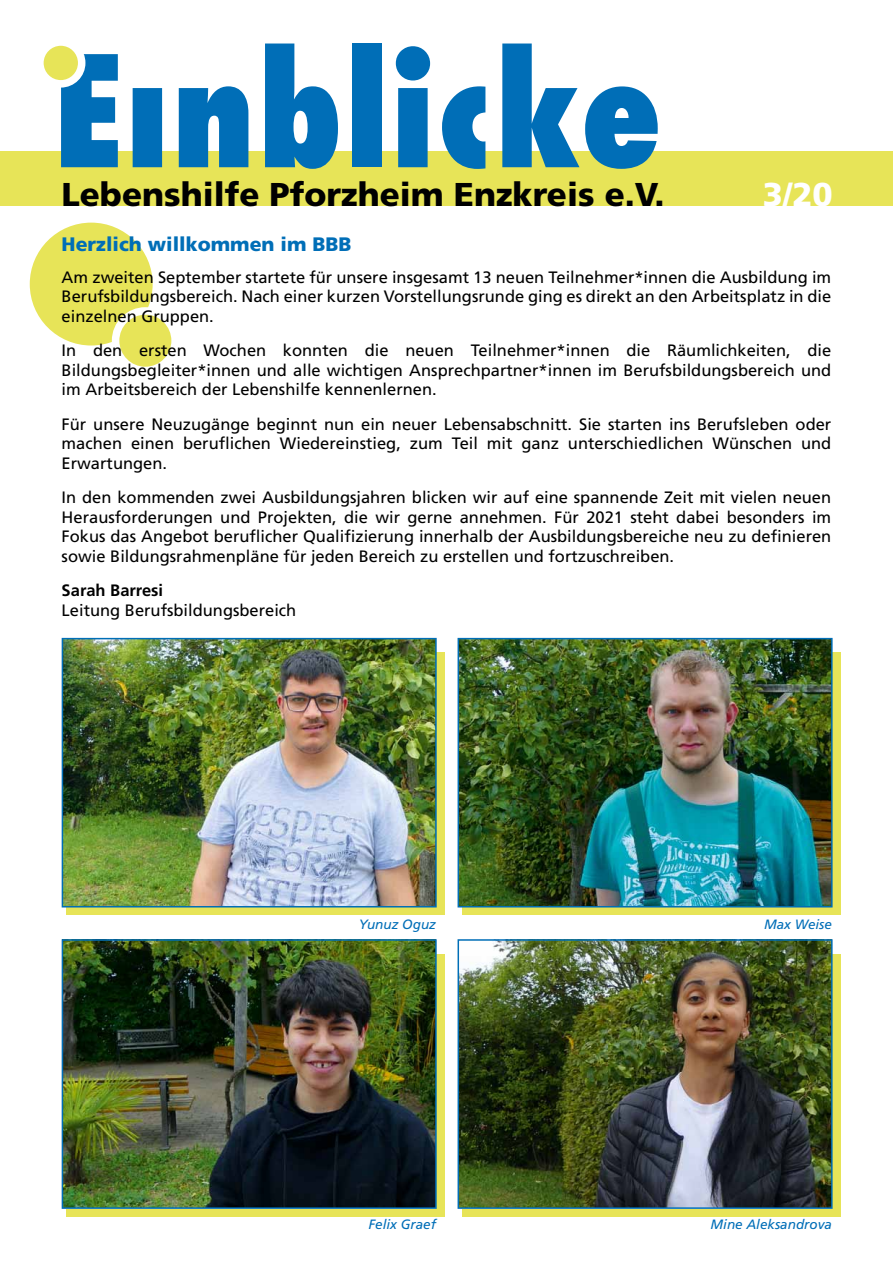
<style>
.page{position:relative;width:893px;height:1263px;background:#fff}
.page>*{position:absolute;margin:0;border:0;box-sizing:border-box;transform-origin:0 0}
.t1{font:800 condensed 150px "Futura";letter-spacing:.02em;color:#006eb7}
.t2{font:900 33px "Frutiger";color:#000}
.t3{font:900 33px "Frutiger";color:#fff}
.t4{font:900 19.5px "Frutiger";color:#006eb7}
.t5{font:16.5px/19.5px "Frutiger LT";color:#000;text-align:justify}
.t6{font:700 16.5px "Frutiger";color:#000}
.t7{font:italic 13.5px "Frutiger";color:#006eb7}
</style>
<div class="page">
<div style="left:30px;top:223px;width:123px;height:122px;background:#e7e458;border-radius:50%"></div>
<div style="left:116px;top:311px;width:59px;height:59px;background:#e7e458;border-radius:50%"></div>
<div style="left:112px;top:307px;width:67px;height:67px;border:8px solid #fff;border-radius:50%"></div>
<div style="left:0;top:152px;width:893px;height:54px;background:#e7e458"></div>
<div style="left:40px;top:42px;width:42px;height:42px;background:#e7e458;border-radius:50%"></div>
<div style="left:36px;top:38px;width:49px;height:50px;border:8px solid #fff;border-radius:50%"></div>
<div style="left:66px;top:652px;width:379px;height:263px;background:#e7e458"></div>
<img style="left:65px;top:641px;width:369px;height:263px">
<div style="left:62px;top:638px;width:375px;height:269px;border:2px solid #006eb7"></div>
<div style="left:66px;top:954px;width:379px;height:262px;background:#e7e458"></div>
<img style="left:65px;top:942px;width:369px;height:264px">
<div style="left:62px;top:939px;width:375px;height:270px;border:2px solid #006eb7"></div>
<div style="left:462px;top:652px;width:379px;height:263px;background:#e7e458"></div>
<img style="left:461px;top:641px;width:369px;height:263px">
<div style="left:458px;top:638px;width:375px;height:269px;border:2px solid #006eb7"></div>
<div style="left:462px;top:954px;width:379px;height:262px;background:#e7e458"></div>
<img style="left:461px;top:942px;width:369px;height:264px">
<div style="left:458px;top:939px;width:375px;height:270px;border:2px solid #006eb7"></div>
<h1 class="t1" style="left:53px;top:9px;width:610px">Einblicke</h1>
<h2 class="t2" style="left:61px;top:174px;width:605px">Lebenshilfe Pforzheim Enzkreis e.V.</h2>
<h2 class="t3" style="left:763px;top:174px;width:71px">3/20</h2>
<p class="t4" style="left:62px;top:233px;width:291px">Herzlich willkommen im BBB</p>
<p class="t5" style="left:62px;top:267px;width:771px">Am zweiten September startete für unsere insgesamt 13 neuen Teilnehmer*innen die Ausbildung im Berufsbildungsbereich. Nach einer kurzen Vorstellungsrunde ging es direkt an den Arbeitsplatz in die einzelnen Gruppen.</p>
<p class="t5" style="left:62px;top:341px;width:771px">In den ersten Wochen konnten die neuen Teilnehmer*innen die Räumlichkeiten, die Bildungsbegleiter*innen und alle wichtigen Ansprechpartner*innen im Berufsbildungsbereich und im Arbeitsbereich der Lebenshilfe kennenlernen.</p>
<p class="t5" style="left:62px;top:414px;width:771px">Für unsere Neuzugänge beginnt nun ein neuer Lebensabschnitt. Sie starten ins Berufsleben oder machen einen beruflichen Wiedereinstieg, zum Teil mit ganz unterschiedlichen Wünschen und Erwartungen.</p>
<p class="t5" style="left:62px;top:488px;width:771px">In den kommenden zwei Ausbildungsjahren blicken wir auf eine spannende Zeit mit vielen neuen Herausforderungen und Projekten, die wir gerne annehmen. Für 2021 steht dabei besonders im Fokus das Angebot beruflicher Qualifizierung innerhalb der Ausbildungsbereiche neu zu definieren sowie Bildungsrahmenpläne für jeden Bereich zu erstellen und fortzuschreiben.</p>
<p class="t6" style="left:62px;top:581px;width:103px">Sarah Barresi</p>
<p class="t5" style="left:62px;top:600px;width:236px">Leitung Berufsbildungsbereich</p>
<p class="t7" style="left:359px;top:916px;width:79px">Yunuz Oguz</p>
<p class="t7" style="left:368px;top:1216px;width:69px">Felix Graef</p>
<p class="t7" style="left:764px;top:916px;width:70px">Max Weise</p>
<p class="t7" style="left:710px;top:1216px;width:123px">Mine Aleksandrova</p>
</div>
